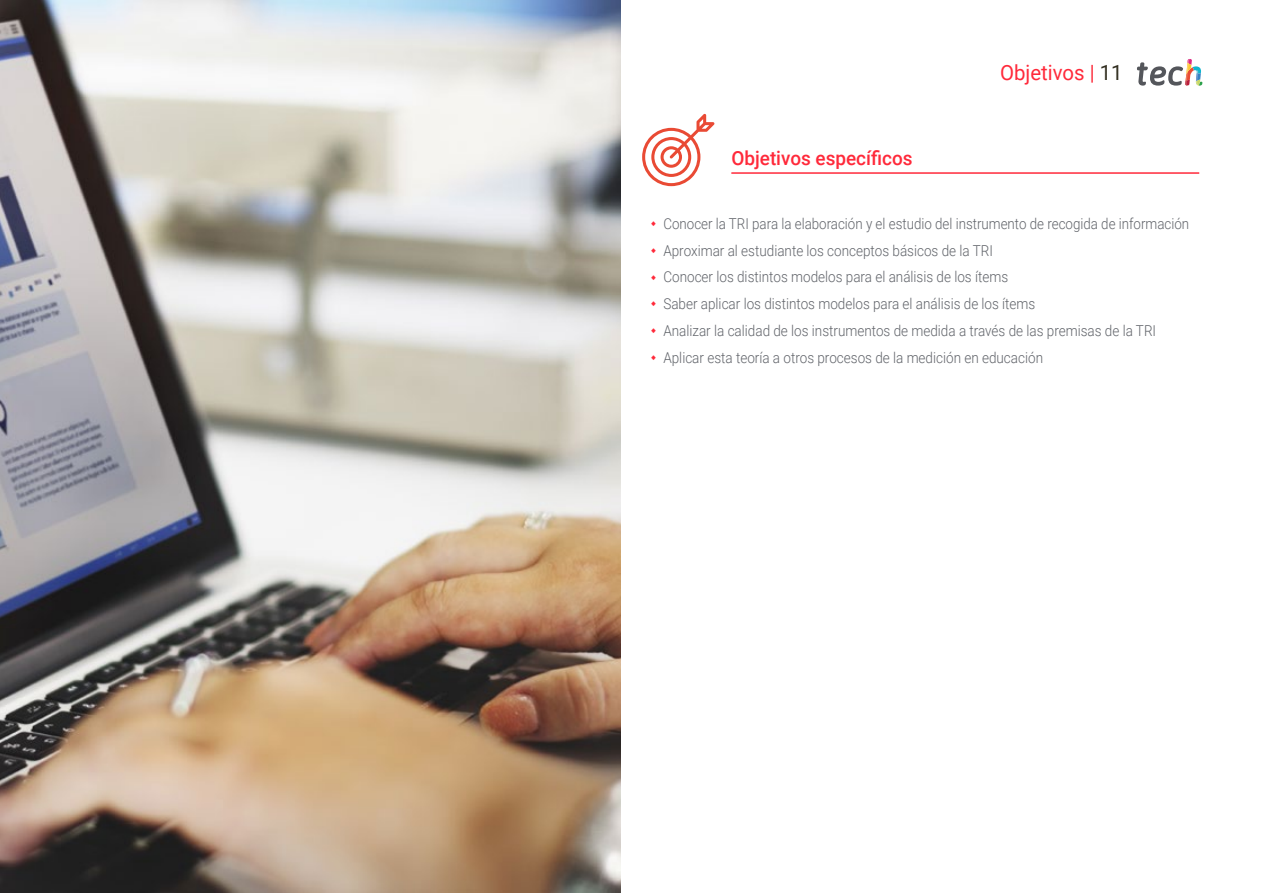
<style>
.page{position:relative;width:1263px;height:893px;background:#fff}
.page>*{position:absolute;margin:0;border:0;box-sizing:border-box;transform-origin:0 0}
.t1{font:21px "Roboto";color:#ff293a}
.t2{font:500 19.5px "Roboto";color:#ff293a}
.t3{font:300 15px/26.7px "Roboto";color:#61646a;scale:.89 1}
.s1{color:#fc2a3b}
.s2{color:#312e20}
</style>
<div class="page">
<img style="left:0;top:0;width:621px;height:893px">
<svg style="left:642px;top:114px;width:72px;height:72px"></svg>
<hr style="left:731px;top:173px;width:468px;height:1px;background:#ff293a">
<svg style="left:1137px;top:59px;width:65px;height:27px"></svg>
<h2 class="t2" style="left:731px;top:144px;width:183px">Objetivos específicos</h2>
<h1 class="t1" style="left:1000px;top:57px;width:124px">Objetivos <span class="s1">|</span> <span class="s2">11</span></h1>
<p class="t3" style="left:663px;top:210px;width:592px">Conocer la TRI para la elaboración y el estudio del instrumento de recogida de información Aproximar al estudiante los conceptos básicos de la TRI<br>Conocer los distintos modelos para el análisis de los ítems<br>Saber aplicar los distintos modelos para el análisis de los ítems<br>Analizar la calidad de los instrumentos de medida a través de las premisas de la TRI Aplicar esta teoría a otros procesos de la medición en educación</p>
</div>
